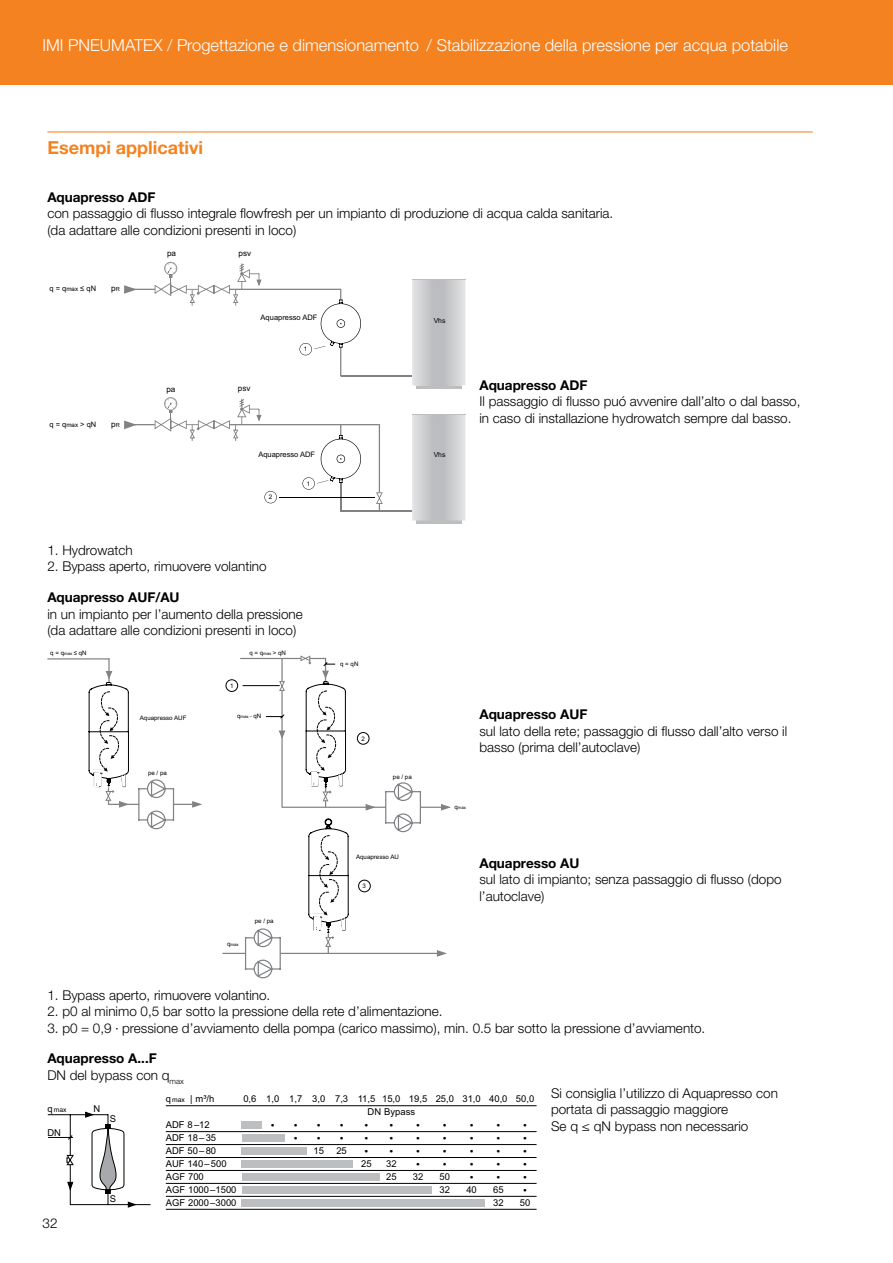
<style>
.page{position:relative;width:893px;height:1263px;background:#fff}
.page>*{position:absolute;margin:0;border:0;box-sizing:border-box;transform-origin:0 0}
.t1{font:700 18px "Helvetica Neue LTW1 G";color:#f58220}
.t2{font:300 16.5px "Helvetica Neue LTW1 G";color:#fff}
.t3{font:300 13.5px/16.5px "Helvetica Neue LTW1 G";color:#000}
.t4{font:700 13.5px/16.5px "Helvetica Neue LTW1 G";color:#000}
.t5{font:10.8px "Arial";color:#000}
.t6{font:9.45px/12.9px "Arial";color:#000;text-align:center}
.t7{font:8.1px "Arial";color:#000}
.t8{font:7.5px "Arial";color:#000}
.t9{font:6.9px "Arial";color:#000}
.t10{font:6.75px "Arial";color:#000}
.t11{font:6.3px "Arial";color:#000}
.t12{font:6.15px "Arial";color:#000}
.t13{font:4.35px "Arial";color:#000}
.s1{font-size:6.3px}
.s2{font-size:5.7px}
.s3{font-size:4.35px}
.s4{font-size:6.15px}
.s5{font-weight:300}
.s6{font-size:6.75px}
.s7{font-size:9.45px}
</style>
<div class="page">
<div style="left:0;top:0;width:893px;height:85px;background:#f58220"></div>
<hr style="left:47px;top:131px;width:766px;height:1px;background:#f58220">
<svg style="left:416px;top:385px;width:46px;height:4px"></svg>
<hr style="left:341px;top:375px;width:71px;height:1px;background:#808285">
<hr style="left:412px;top:279px;width:53px;height:2px;background:#bcbec0">
<hr style="left:416px;top:521px;width:46px;height:3px;background:#bcbec0">
<hr style="left:341px;top:510px;width:71px;height:2px;background:#808285">
<hr style="left:412px;top:415px;width:53px;height:1px;background:#bcbec0">
<hr style="left:340px;top:482px;width:1px;height:30px;background:#808285">
<svg style="left:376px;top:492px;width:7px;height:18px"></svg>
<hr style="left:379px;top:424px;width:1px;height:68px;background:#808285">
<svg style="left:124px;top:397px;width:138px;height:44px"></svg>
<hr style="left:230px;top:424px;width:149px;height:1px;background:#808285">
<svg style="left:124px;top:262px;width:138px;height:44px"></svg>
<hr style="left:229px;top:289px;width:112px;height:1px;background:#808285">
<hr style="left:279px;top:497px;width:95px;height:1px;background:#000">
<svg style="left:264px;top:491px;width:13px;height:12px"></svg>
<svg style="left:302px;top:425px;width:59px;height:65px"></svg>
<svg style="left:300px;top:289px;width:61px;height:87px"></svg>
<hr style="left:47px;top:658px;width:62px;height:1px;background:#808285">
<hr style="left:108px;top:658px;width:2px;height:24px;background:#808285">
<hr style="left:109px;top:804px;width:30px;height:1px;background:#808285">
<svg style="left:137px;top:779px;width:64px;height:51px"></svg>
<svg style="left:89px;top:671px;width:40px;height:136px"></svg>
<svg style="left:222px;top:655px;width:228px;height:323px"></svg>
<hr style="left:70px;top:1114px;width:1px;height:91px;background:#000">
<hr style="left:48px;top:1114px;width:60px;height:1px;background:#000">
<hr style="left:70px;top:1204px;width:81px;height:1px;background:#000">
<svg style="left:68px;top:1182px;width:5px;height:7px"></svg>
<svg style="left:66px;top:1154px;width:8px;height:11px"></svg>
<svg style="left:85px;top:1112px;width:50px;height:95px"></svg>
<svg style="left:48px;top:1135px;width:25px;height:5px"></svg>
<hr style="left:166px;top:1105px;width:371px;height:1px;background:#000">
<hr style="left:166px;top:1131px;width:371px;height:1px;background:#000">
<hr style="left:166px;top:1144px;width:371px;height:1px;background:#000">
<hr style="left:166px;top:1157px;width:371px;height:1px;background:#000">
<hr style="left:166px;top:1170px;width:371px;height:1px;background:#000">
<hr style="left:166px;top:1183px;width:371px;height:1px;background:#000">
<hr style="left:166px;top:1196px;width:371px;height:1px;background:#000">
<hr style="left:166px;top:1209px;width:371px;height:1px;background:#000">
<div style="left:242px;top:1121px;width:20px;height:7px;background:#bcbec0"></div>
<div style="left:242px;top:1134px;width:43px;height:7px;background:#bcbec0"></div>
<div style="left:242px;top:1147px;width:65px;height:7px;background:#bcbec0"></div>
<div style="left:242px;top:1160px;width:111px;height:7px;background:#bcbec0"></div>
<div style="left:242px;top:1173px;width:137px;height:7px;background:#bcbec0"></div>
<div style="left:242px;top:1186px;width:190px;height:7px;background:#bcbec0"></div>
<div style="left:242px;top:1199px;width:243px;height:7px;background:#bcbec0"></div>
<p class="t2" style="left:43px;top:35px;width:378px">IMI PNEUMATEX / Progettazione e dimensionamento</p>
<p class="t2" style="left:427px;top:35px;width:363px">/ Stabilizzazione della pressione per acqua potabile</p>
<h1 class="t1" style="left:47px;top:136px;width:157px">Esempi applicativi</h1>
<p class="t4" style="left:47px;top:188px;width:110px">Aquapresso ADF</p>
<p class="t3" style="left:47px;top:205px;width:567px">con passaggio di flusso integrale flowfresh per un impianto di produzione di acqua calda sanitaria. (da adattare alle condizioni presenti in loco)</p>
<p class="t8" style="left:49px;top:284px;width:48px">q = q<span class="s1">max</span> ≤ qN</p>
<p class="t7" style="left:111px;top:283px;width:10px">p<span class="s2">R</span></p>
<p class="t8" style="left:49px;top:419px;width:48px">q = q<span class="s1">max</span> &gt; qN</p>
<p class="t7" style="left:111px;top:419px;width:10px">p<span class="s2">R</span></p>
<p class="t7" style="left:167px;top:248px;width:11px">pa</p>
<p class="t7" style="left:238px;top:248px;width:14px">psv</p>
<p class="t8" style="left:261px;top:312px;width:58px">Aquapresso ADF</p>
<p class="t11" style="left:304px;top:345px;width:5px">1</p>
<p class="t7" style="left:166px;top:384px;width:11px">pa</p>
<p class="t7" style="left:238px;top:383px;width:14px">psv</p>
<p class="t8" style="left:258px;top:449px;width:58px">Aquapresso ADF</p>
<p class="t11" style="left:269px;top:493px;width:5px">2</p>
<p class="t11" style="left:307px;top:479px;width:5px">1</p>
<p class="t3" style="left:47px;top:542px;width:87px">1. Hydrowatch</p>
<p class="t3" style="left:47px;top:558px;width:221px">2. Bypass aperto, rimuovere volantino</p>
<p class="t4" style="left:47px;top:589px;width:134px">Aquapresso AUF/AU</p>
<p class="t3" style="left:47px;top:605px;width:257px">in un impianto per l’aumento della pressione (da adattare alle condizioni presenti in loco)</p>
<p class="t12" style="left:50px;top:649px;width:38px">q = q<span class="s3">max</span> ≤ qN</p>
<p class="t12" style="left:249px;top:648px;width:38px">q = q<span class="s3">max</span> &gt; qN</p>
<p class="t12" style="left:230px;top:682px;width:5px">1</p>
<p class="t12" style="left:140px;top:714px;width:48px">Aquapresso AUF</p>
<p class="t13" style="left:237px;top:714px;width:26px"><span class="s4">q</span>max – <span class="s4">qN</span></p>
<p class="t12" style="left:148px;top:769px;width:20px">pe / pa</p>
<p class="t13" style="left:227px;top:942px;width:13px"><span class="s4">q</span>max</p>
<p class="t12" style="left:255px;top:917px;width:20px">pe / pa</p>
<p class="t9" style="left:434px;top:316px;width:13px">Vhs</p>
<p class="t9" style="left:434px;top:450px;width:13px">Vhs</p>
<p class="t4" style="left:479px;top:377px;width:110px">Aquapresso ADF</p>
<p class="t3" style="left:479px;top:393px;width:323px">Il passaggio di flusso puó avvenire dall’alto o dal basso, in caso di installazione hydrowatch sempre dal basso.</p>
<p class="t12" style="left:340px;top:660px;width:20px">q = qN</p>
<p class="t12" style="left:361px;top:734px;width:5px">2</p>
<p class="t12" style="left:393px;top:772px;width:20px">pe / pa</p>
<p class="t12" style="left:356px;top:853px;width:44px">Aquapresso AU</p>
<p class="t12" style="left:363px;top:882px;width:5px">3</p>
<p class="t4" style="left:479px;top:706px;width:109px">Aquapresso AUF</p>
<p class="t3" style="left:479px;top:722px;width:309px">sul lato della rete; passaggio di flusso dall’alto verso il basso (prima dell’autoclave)</p>
<p class="t13" style="left:454px;top:805px;width:13px"><span class="s4">q</span>max</p>
<p class="t4" style="left:479px;top:854px;width:101px">Aquapresso AU</p>
<p class="t3" style="left:479px;top:871px;width:304px">sul lato di impianto; senza passaggio di flusso (dopo l’autoclave)</p>
<p class="t3" style="left:47px;top:986px;width:225px">1. Bypass aperto, rimuovere volantino.</p>
<p class="t3" style="left:47px;top:1003px;width:397px">2. p0 al minimo 0,5 bar sotto la pressione della rete d’alimentazione.</p>
<p class="t3" style="left:47px;top:1019px;width:659px">3. p0 = 0,9 ∙ pressione d’avviamento della pompa (carico massimo), min. 0.5 bar sotto la pressione d’avviamento.</p>
<p class="t4" style="left:47px;top:1050px;width:138px">Aquapresso A...F<br><span class="s5">DN del bypass con q</span><sub>max</sub></p>
<p class="t3" style="left:551px;top:1085px;width:228px">Si consiglia l’utilizzo di Aquapresso con portata di passaggio maggiore<br>Se q ≤ qN bypass non necessario</p>
<p class="t6" style="left:166px;top:1092px;width:50px">q <span class="s6">max</span> | m³/h</p>
<p class="t6" style="left:243px;top:1092px;width:292px">0,6 1,0 1,7 3,0 7,3 11,5 15,0 19,5 25,0 31,0 40,0 50,0<br>DN Bypass</p>
<p class="t6" style="left:166px;top:1118px;width:45px">ADF 8 –12</p>
<p class="t5" style="left:271px;top:1117px;width:28px">• •</p>
<p class="t5" style="left:317px;top:1117px;width:28px">• •</p>
<p class="t5" style="left:365px;top:1117px;width:30px">• •</p>
<p class="t5" style="left:416px;top:1117px;width:32px">• •</p>
<p class="t5" style="left:470px;top:1117px;width:32px">• •</p>
<p class="t5" style="left:523px;top:1117px;width:5px">•</p>
<p class="t6" style="left:166px;top:1131px;width:52px">ADF 18 – 35</p>
<p class="t5" style="left:294px;top:1130px;width:28px">• •</p>
<p class="t5" style="left:340px;top:1130px;width:30px">• •</p>
<p class="t5" style="left:389px;top:1130px;width:32px">• •</p>
<p class="t5" style="left:443px;top:1130px;width:32px">• •</p>
<p class="t5" style="left:496px;top:1130px;width:32px">• •</p>
<p class="t6" style="left:166px;top:1144px;width:52px">ADF 50 – 80</p>
<p class="t6" style="left:313px;top:1144px;width:12px">15</p>
<p class="t6" style="left:336px;top:1144px;width:12px">25</p>
<p class="t5" style="left:365px;top:1143px;width:30px">• •</p>
<p class="t5" style="left:416px;top:1143px;width:32px">• •</p>
<p class="t5" style="left:470px;top:1143px;width:32px">• •</p>
<p class="t5" style="left:523px;top:1143px;width:5px">•</p>
<p class="t6" style="left:166px;top:1157px;width:62px">AUF 140 – 500</p>
<p class="t6" style="left:361px;top:1157px;width:12px">25</p>
<p class="t6" style="left:386px;top:1157px;width:12px">32</p>
<p class="t5" style="left:416px;top:1156px;width:32px">• •</p>
<p class="t5" style="left:470px;top:1156px;width:32px">• •</p>
<p class="t5" style="left:523px;top:1156px;width:5px">•</p>
<p class="t6" style="left:166px;top:1170px;width:40px">AGF 700</p>
<p class="t6" style="left:386px;top:1170px;width:12px">25</p>
<p class="t6" style="left:413px;top:1170px;width:12px">32</p>
<p class="t6" style="left:440px;top:1170px;width:12px">50</p>
<p class="t5" style="left:470px;top:1169px;width:32px">• •</p>
<p class="t5" style="left:523px;top:1169px;width:5px">•</p>
<p class="t6" style="left:166px;top:1183px;width:72px">AGF 1000 –1500</p>
<p class="t6" style="left:440px;top:1183px;width:12px">32</p>
<p class="t6" style="left:466px;top:1183px;width:12px">40</p>
<p class="t6" style="left:493px;top:1183px;width:12px">65</p>
<p class="t5" style="left:523px;top:1182px;width:5px">•</p>
<p class="t6" style="left:166px;top:1196px;width:72px">AGF 2000 –3000</p>
<p class="t6" style="left:493px;top:1196px;width:12px">32</p>
<p class="t6" style="left:520px;top:1196px;width:12px">50</p>
<p class="t10" style="left:47px;top:1105px;width:21px"><span class="s7">q</span> max</p>
<p class="t6" style="left:93px;top:1102px;width:8px">N</p>
<p class="t6" style="left:110px;top:1112px;width:8px">S</p>
<p class="t6" style="left:47px;top:1126px;width:15px">DN</p>
<p class="t6" style="left:110px;top:1192px;width:8px">S</p>
<p class="t3" style="left:43px;top:1215px;width:17px">32</p>
</div>
